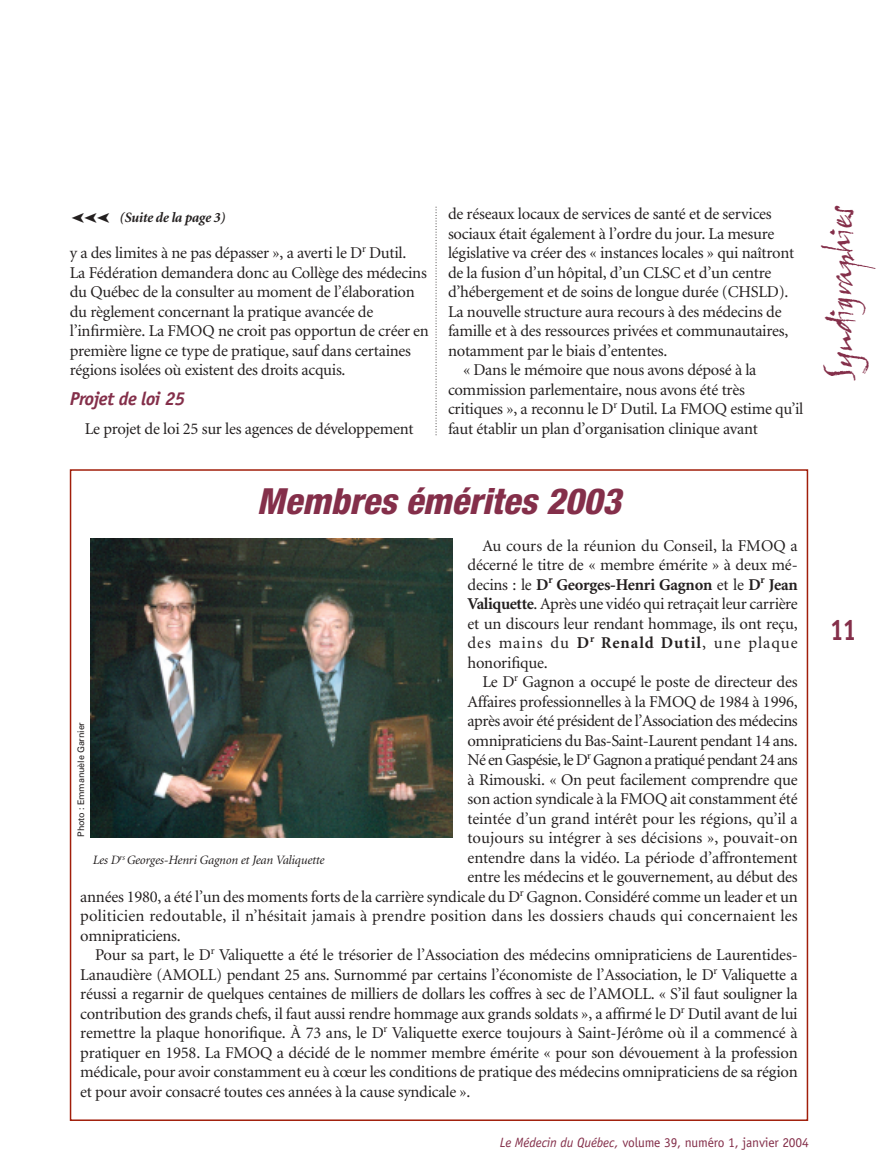
<style>
.page{position:relative;width:878px;height:1175px;background:#fff}
.page>*{position:absolute;margin:0;border:0;box-sizing:border-box;transform-origin:0 0}
.t1{font:italic 800 condensed 36px "Helvetica Neue";color:#842f4a}
.t2{font:36px "John Handy Plain";letter-spacing:-.055em;color:#842f4a}
.t3{font:700 30px "Officina Sans";color:#842f4a;scale:.8 1}
.t4{font:italic 700 18.75px "Officina Sans";letter-spacing:-.025em;color:#842f4a}
.t5{font:16.5px/19.5px "Minion";letter-spacing:-.015em;color:#231f1f}
.t6{font:16.5px "Minion";letter-spacing:.01em;color:#231f1f}
.t7{font:16.5px "Minion";letter-spacing:-.045em;color:#231f1f}
.t8{font:16.5px "Minion";letter-spacing:.005em;color:#231f1f}
.t9{font:italic 700 14.25px "Minion";letter-spacing:-.02em;color:#231f1f}
.t10{font:14.25px "Zapf Dingbats";color:#231f1f}
.t11{font:13.5px "Officina Sans";letter-spacing:-.01em;color:#842f4a}
.t12{font:italic 12.75px "Minion";letter-spacing:-.01em;color:#231f1f}
.t13{font:9px "Univers";letter-spacing:-.015em;color:#231f1f}
.s1{font-weight:700}
.s2{font-style:italic}
</style>
<div class="page">
<svg style="left:435px;top:207px;width:1px;height:229px"></svg>
<img style="left:90px;top:539px;width:362px;height:298px">
<p class="t10" style="left:110px;top:225px;width:40px;rotate:-180deg">➤➤➤</p>
<p class="t9" style="left:119px;top:212px;width:107px">(Suite de la page 3)</p>
<p class="t5" style="left:70px;top:244px;width:361px">y a des limites à ne pas dépasser », a averti le D<sup>r</sup> Dutil.<br>La Fédération demandera donc au Collège des médecins du Québec de la consulter au moment de l’élaboration du règlement concernant la pratique avancée de l’infirmière. La FMOQ ne croit pas opportun de créer en première ligne ce type de pratique, sauf dans certaines régions isolées où existent des droits acquis.</p>
<p class="t4" style="left:70px;top:391px;width:117px">Projet de loi 25</p>
<p class="t5" style="left:85px;top:420px;width:330px">Le projet de loi 25 sur les agences de développement</p>
<p class="t5" style="left:448px;top:205px;width:325px">de réseaux locaux de services de santé et de services</p>
<p class="t5" style="left:448px;top:225px;width:328px">sociaux était également à l’ordre du jour. La mesure</p>
<p class="t5" style="left:448px;top:244px;width:348px">législative va créer des « instances locales » qui naîtront</p>
<p class="t5" style="left:448px;top:264px;width:325px">de la fusion d’un hôpital, d’un CLSC et d’un centre</p>
<p class="t5" style="left:448px;top:283px;width:342px">d’hébergement et de soins de longue durée (CHSLD).</p>
<p class="t5" style="left:448px;top:303px;width:335px">La nouvelle structure aura recours à des médecins de</p>
<p class="t5" style="left:448px;top:322px;width:342px">famille et à des ressources privées et communautaires,</p>
<p class="t5" style="left:448px;top:342px;width:221px">notamment par le biais d’ententes.</p>
<p class="t5" style="left:463px;top:361px;width:295px">« Dans le mémoire que nous avons déposé à la</p>
<p class="t5" style="left:448px;top:381px;width:298px">commission parlementaire, nous avons été très</p>
<p class="t5" style="left:448px;top:400px;width:357px">critiques », a reconnu le D<sup>r</sup> Dutil. La FMOQ estime qu’il</p>
<p class="t5" style="left:448px;top:420px;width:311px">faut établir un plan d’organisation clinique avant</p>
<h1 class="t2" style="left:825px;top:380px;width:177px;rotate:-90deg">Syndigraphies</h1>
<h1 class="t1" style="left:257px;top:488px;width:365px">Membres émérites 2003</h1>
<p class="t5" style="left:467px;top:537px;width:332px;text-align:justify;text-indent:15px">Au cours de la réunion du Conseil, la FMOQ a décerné le titre de « membre émérite » à deux mé&shy;decins : le <span class="s1">D</span><sup>r</sup> <span class="s1">Georges-Henri Gagnon</span> et le <span class="s1">D</span><sup>r</sup> <span class="s1">Jean Valiquette</span>. Après une vidéo qui retraçait leur carrière et un discours leur rendant hommage, ils ont reçu, des mains du <span class="s1">D</span><sup>r</sup> <span class="s1">Renald Dutil</span>, une plaque honorifique.</p>
<p class="t5" style="left:482px;top:673px;width:317px">Le D<sup>r</sup> Gagnon a occupé le poste de directeur des</p>
<p class="t5" style="left:467px;top:693px;width:331px">Affaires professionnelles à la FMOQ de 1984 à 1996,</p>
<p class="t5" style="left:467px;top:712px;width:332px">après avoir été président de l’Association des médecins</p>
<p class="t5" style="left:467px;top:732px;width:331px">omnipraticiens du Bas-Saint-Laurent pendant 14 ans.</p>
<p class="t7" style="left:467px;top:753px;width:332px">Né en Gaspésie, le D<sup>r</sup> Gagnon a pratiqué pendant 24 ans</p>
<p class="t5" style="left:467px;top:771px;width:332px">à Rimouski. « On peut facilement comprendre que</p>
<p class="t5" style="left:467px;top:790px;width:332px">son action syndicale à la FMOQ ait constamment été</p>
<p class="t5" style="left:467px;top:810px;width:331px">teintée d’un grand intérêt pour les régions, qu’il a</p>
<p class="t8" style="left:467px;top:831px;width:332px">toujours su intégrer à ses décisions », pouvait-on</p>
<p class="t5" style="left:467px;top:849px;width:332px">entendre dans la vidéo. La période d’affrontement</p>
<p class="t5" style="left:467px;top:868px;width:332px">entre les médecins et le gouvernement, au début des</p>
<p class="t5" style="left:80px;top:888px;width:719px">années 1980, a été l’un des moments forts de la carrière syndicale du D<sup>r</sup> Gagnon. Considéré comme un leader et un</p>
<p class="t6" style="left:80px;top:909px;width:719px">politicien redoutable, il n’hésitait jamais à prendre position dans les dossiers chauds qui concernaient les</p>
<p class="t5" style="left:80px;top:927px;width:102px">omnipraticiens.</p>
<p class="t5" style="left:95px;top:946px;width:704px">Pour sa part, le D<sup>r</sup> Valiquette a été le trésorier de l’Association des médecins omnipraticiens de Laurentides-</p>
<p class="t5" style="left:80px;top:966px;width:719px">Lanaudière (AMOLL) pendant 25 ans. Surnommé par certains l’économiste de l’Association, le D<sup>r</sup> Valiquette a</p>
<p class="t5" style="left:80px;top:985px;width:719px">réussi a regarnir de quelques centaines de milliers de dollars les coffres à sec de l’AMOLL. « S’il faut souligner la</p>
<p class="t5" style="left:80px;top:1005px;width:719px">contribution des grands chefs, il faut aussi rendre hommage aux grands soldats », a affirmé le D<sup>r</sup> Dutil avant de lui</p>
<p class="t5" style="left:80px;top:1024px;width:718px">remettre la plaque honorifique. À 73 ans, le D<sup>r</sup> Valiquette exerce toujours à Saint-Jérôme où il a commencé à</p>
<p class="t5" style="left:80px;top:1044px;width:719px">pratiquer en 1958. La FMOQ a décidé de le nommer membre émérite « pour son dévouement à la profession</p>
<p class="t5" style="left:80px;top:1063px;width:719px">médicale, pour avoir constamment eu à cœur les conditions de pratique des médecins omnipraticiens de sa région</p>
<p class="t5" style="left:80px;top:1083px;width:392px">et pour avoir consacré toutes ces années à la cause syndicale ».</p>
<p class="t13" style="left:78px;top:836px;width:116px;rotate:-90deg">Photo : Emmanuèle Garnier</p>
<p class="t12" style="left:92px;top:855px;width:233px">Les D<sup>rs</sup> Georges-Henri Gagnon et Jean Valiquette</p>
<p class="t11" style="left:499px;top:1137px;width:311px"><span class="s2">Le Médecin du Québec,</span> volume 39, numéro 1, janvier 2004</p>
<h2 class="t3" style="left:830px;top:618px;width:34px">11</h2>
</div>
